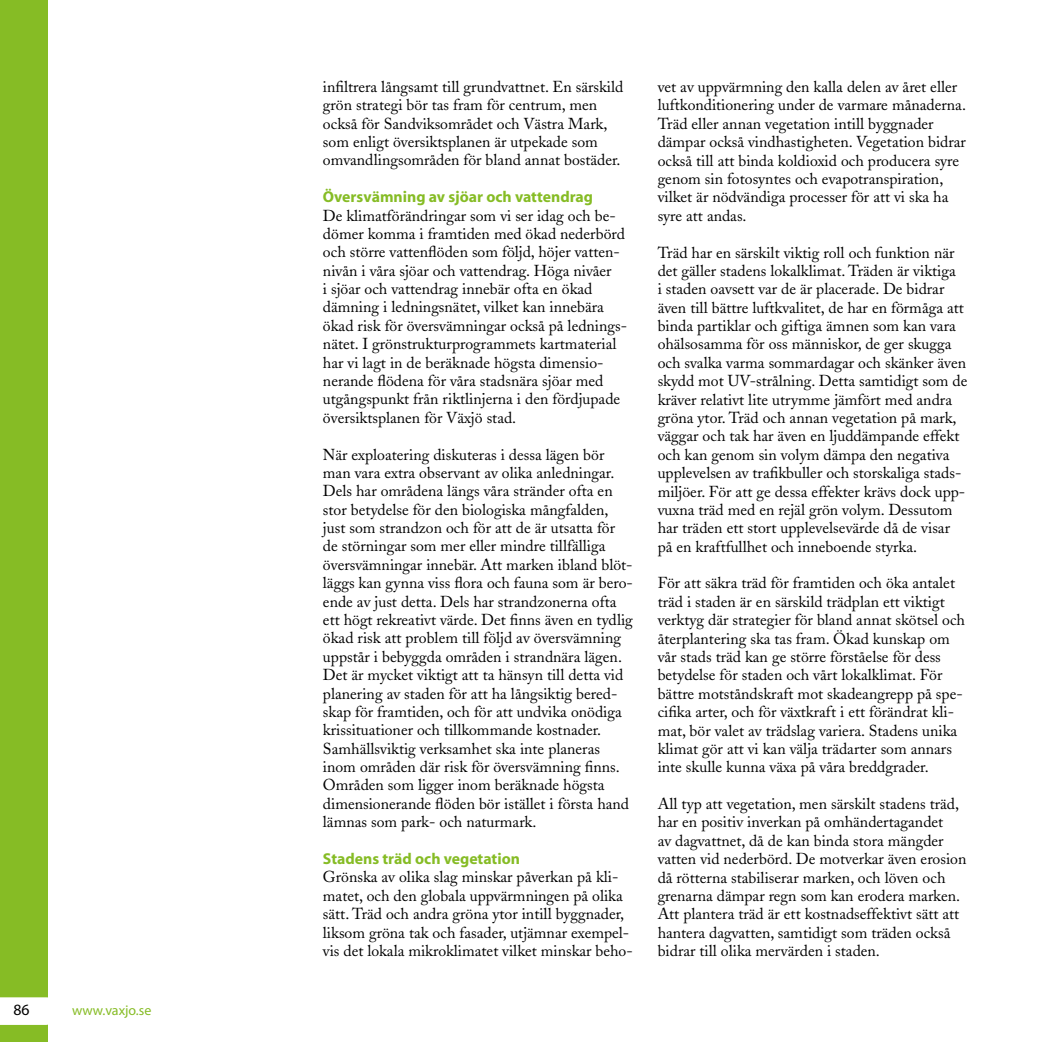
<style>
.page{position:relative;width:1042px;height:1042px;background:#fff}
.page>*{position:absolute;margin:0;border:0;box-sizing:border-box;transform-origin:0 0}
.t1{font:15.75px/18.4px "Adobe Caslon";color:#000}
.t2{font:700 15.75px "Myriad";color:#86bc25}
.t3{font:15.75px "Myriad";color:#000}
.t4{font:14px "Myriad";color:#86bc25}
</style>
<div class="page">
<div style="left:0;top:0;width:47px;height:1042px;background:#86bc25"></div>
<svg style="left:0;top:997px;width:48px;height:28px"></svg>
<p class="t3" style="left:14px;top:1002px;width:18px">86</p>
<p class="t4" style="left:72px;top:1003px;width:81px">www.vaxjo.se</p>
<p class="t1" style="left:323px;top:78px;width:302px">infiltrera långsamt till grundvattnet. En särskild grön strategi bör tas fram för centrum, men också för Sandviksområdet och Västra Mark, som enligt översiktsplanen är utpekade som omvandlingsområden för bland annat bostäder.</p>
<p class="t2" style="left:323px;top:189px;width:272px">Översvämning av sjöar och vattendrag</p>
<p class="t1" style="left:323px;top:206px;width:306px">De klimatförändringar som vi ser idag och be&shy;dömer komma i framtiden med ökad nederbörd och större vattenflöden som följd, höjer vatten&shy;nivån i våra sjöar och vattendrag. Höga nivåer<br>i sjöar och vattendrag innebär ofta en ökad dämning i ledningsnätet, vilket kan innebära ökad risk för översvämningar också på lednings&shy;nätet. I grönstrukturprogrammets kartmaterial har vi lagt in de beräknade högsta dimensio&shy;nerande flödena för våra stadsnära sjöar med utgångspunkt från riktlinjerna i den fördjupade översiktsplanen för Växjö stad.</p>
<p class="t1" style="left:323px;top:445px;width:311px">När exploatering diskuteras i dessa lägen bör man vara extra observant av olika anledningar.<br>Dels har områdena längs våra stränder ofta en stor betydelse för den biologiska mångfalden, just som strandzon och för att de är utsatta för de störningar som mer eller mindre tillfälliga översvämningar innebär. Att marken ibland blöt&shy;läggs kan gynna viss flora och fauna som är bero&shy;ende av just detta. Dels har strandzonerna ofta ett högt rekreativt värde. Det finns även en tydlig ökad risk att problem till följd av översvämning uppstår i bebyggda områden i strandnära lägen.<br>Det är mycket viktigt att ta hänsyn till detta vid planering av staden för att ha långsiktig bered&shy;skap för framtiden, och för att undvika onödiga krissituationer och tillkommande kostnader.<br>Samhällsviktig verksamhet ska inte planeras inom områden där risk för översvämning finns.<br>Områden som ligger inom beräknade högsta dimensionerande flöden bör istället i första hand lämnas som park- och naturmark.</p>
<p class="t2" style="left:323px;top:850px;width:199px">Stadens träd och vegetation</p>
<p class="t1" style="left:323px;top:868px;width:311px">Grönska av olika slag minskar påverkan på kli&shy;matet, och den globala uppvärmningen på olika sätt. Träd och andra gröna ytor intill byggnader, liksom gröna tak och fasader, utjämnar exempel&shy;vis det lokala mikroklimatet vilket minskar beho-</p>
<p class="t1" style="left:658px;top:78px;width:310px">vet av uppvärmning den kalla delen av året eller luftkonditionering under de varmare månaderna.<br>Träd eller annan vegetation intill byggnader dämpar också vindhastigheten. Vegetation bidrar också till att binda koldioxid och producera syre genom sin fotosyntes och evapotranspiration, vilket är nödvändiga processer för att vi ska ha syre att andas.</p>
<p class="t1" style="left:658px;top:243px;width:311px">Träd har en särskilt viktig roll och funktion när det gäller stadens lokalklimat. Träden är viktiga<br>i staden oavsett var de är placerade. De bidrar även till bättre luftkvalitet, de har en förmåga att binda partiklar och giftiga ämnen som kan vara ohälsosamma för oss människor, de ger skugga och svalka varma sommardagar och skänker även skydd mot UV-strålning. Detta samtidigt som de kräver relativt lite utrymme jämfört med andra gröna ytor. Träd och annan vegetation på mark, väggar och tak har även en ljuddämpande effekt och kan genom sin volym dämpa den negativa upplevelsen av trafikbuller och storskaliga stads&shy;miljöer. För att ge dessa effekter krävs dock upp&shy;vuxna träd med en rejäl grön volym. Dessutom har träden ett stort upplevelsevärde då de visar på en kraftfullhet och inneboende styrka.</p>
<p class="t1" style="left:658px;top:574px;width:309px">För att säkra träd för framtiden och öka antalet träd i staden är en särskild trädplan ett viktigt verktyg där strategier för bland annat skötsel och återplantering ska tas fram. Ökad kunskap om vår stads träd kan ge större förståelse för dess betydelse för staden och vårt lokalklimat. För bättre motståndskraft mot skadeangrepp på spe&shy;cifika arter, och för växtkraft i ett förändrat kli&shy;mat, bör valet av trädslag variera. Stadens unika klimat gör att vi kan välja trädarter som annars inte skulle kunna växa på våra breddgrader.</p>
<p class="t1" style="left:658px;top:795px;width:310px">All typ att vegetation, men särskilt stadens träd, har en positiv inverkan på omhändertagandet<br>av dagvattnet, då de kan binda stora mängder vatten vid nederbörd. De motverkar även erosion då rötterna stabiliserar marken, och löven och grenarna dämpar regn som kan erodera marken.<br>Att plantera träd är ett kostnadseffektivt sätt att hantera dagvatten, samtidigt som träden också bidrar till olika mervärden i staden.</p>
</div>
